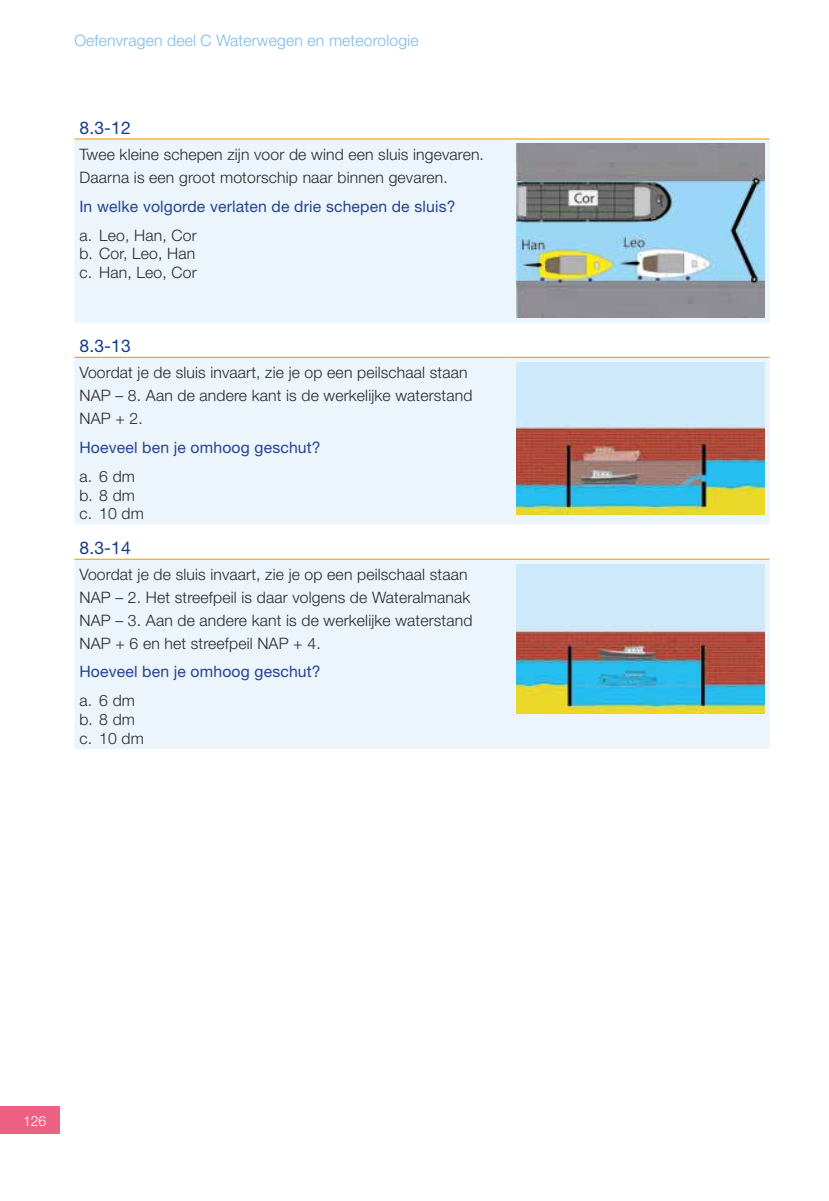
<style>
.page{position:relative;width:829px;height:1201px;background:#fff}
.page>*{position:absolute;margin:0;border:0;box-sizing:border-box;transform-origin:0 0}
.t1{font:17.5px "Helvetica Neue LT Std";color:#153d8a}
.t2{font:300 15.75px/22.8px "Helvetica Neue LT Std";letter-spacing:.01em;color:#282827}
.t3{font:15.75px "Helvetica Neue LT Std";letter-spacing:.01em;color:#24438f}
.t4{font:300 15.75px "Helvetica Neue LT Std";letter-spacing:.01em;color:#7bbae7}
.t5{font:300 14px "Helvetica Neue LT Std";color:#fff}
</style>
<div class="page">
<div style="left:0;top:1106px;width:60px;height:28px;background:#ec6084"></div>
<svg style="left:74px;top:139px;width:695px;height:610px;fill:#ecf4fc"></svg>
<hr style="left:74px;top:138px;width:437px;height:1px;background:#f39200">
<hr style="left:511px;top:138px;width:258px;height:1px;background:#f39200">
<hr style="left:74px;top:357px;width:437px;height:1px;background:#f39200">
<hr style="left:511px;top:357px;width:258px;height:1px;background:#f39200">
<hr style="left:74px;top:559px;width:437px;height:1px;background:#f39200">
<hr style="left:511px;top:559px;width:258px;height:1px;background:#f39200">
<img style="left:516px;top:144px;width:248px;height:173px">
<img style="left:516px;top:362px;width:248px;height:152px">
<img style="left:516px;top:564px;width:248px;height:150px">
<p class="t4" style="left:74px;top:31px;width:345px">Oefenvragen deel C Waterwegen en meteorologie</p>
<p class="t1" style="left:79px;top:117px;width:53px">8.3-12</p>
<p class="t2" style="left:79px;top:143px;width:406px">Twee kleine schepen zijn voor de wind een sluis ingevaren.<br>Daarna is een groot motorschip naar binnen gevaren.</p>
<p class="t3" style="left:79px;top:197px;width:377px">In welke volgorde verlaten de drie schepen de sluis?</p>
<p class="t2" style="left:79px;top:225px;width:119px;line-height:18.9px;text-align:justify">a. Leo, Han, Cor b. Cor, Leo, Han c. Han, Leo, Cor</p>
<p class="t1" style="left:79px;top:336px;width:53px">8.3-13</p>
<p class="t2" style="left:79px;top:361px;width:394px">Voordat je de sluis invaart, zie je op een peilschaal staan<br>NAP – 8. Aan de andere kant is de werkelijke waterstand<br>NAP + 2.</p>
<p class="t3" style="left:79px;top:438px;width:243px">Hoeveel ben je omhoog geschut?</p>
<p class="t2" style="left:79px;top:466px;width:66px;line-height:18.9px">a. 6 dm b. 8 dm c. 10 dm</p>
<p class="t1" style="left:79px;top:537px;width:53px">8.3-14</p>
<p class="t2" style="left:79px;top:563px;width:394px">Voordat je de sluis invaart, zie je op een peilschaal staan NAP – 2. Het streefpeil is daar volgens de Wateralmanak NAP – 3. Aan de andere kant is de werkelijke waterstand NAP + 6 en het streefpeil NAP + 4.</p>
<p class="t3" style="left:79px;top:662px;width:243px">Hoeveel ben je omhoog geschut?</p>
<p class="t2" style="left:79px;top:691px;width:66px;line-height:18.9px">a. 6 dm b. 8 dm c. 10 dm</p>
<p class="t5" style="left:23px;top:1112px;width:25px">126</p>
</div>
